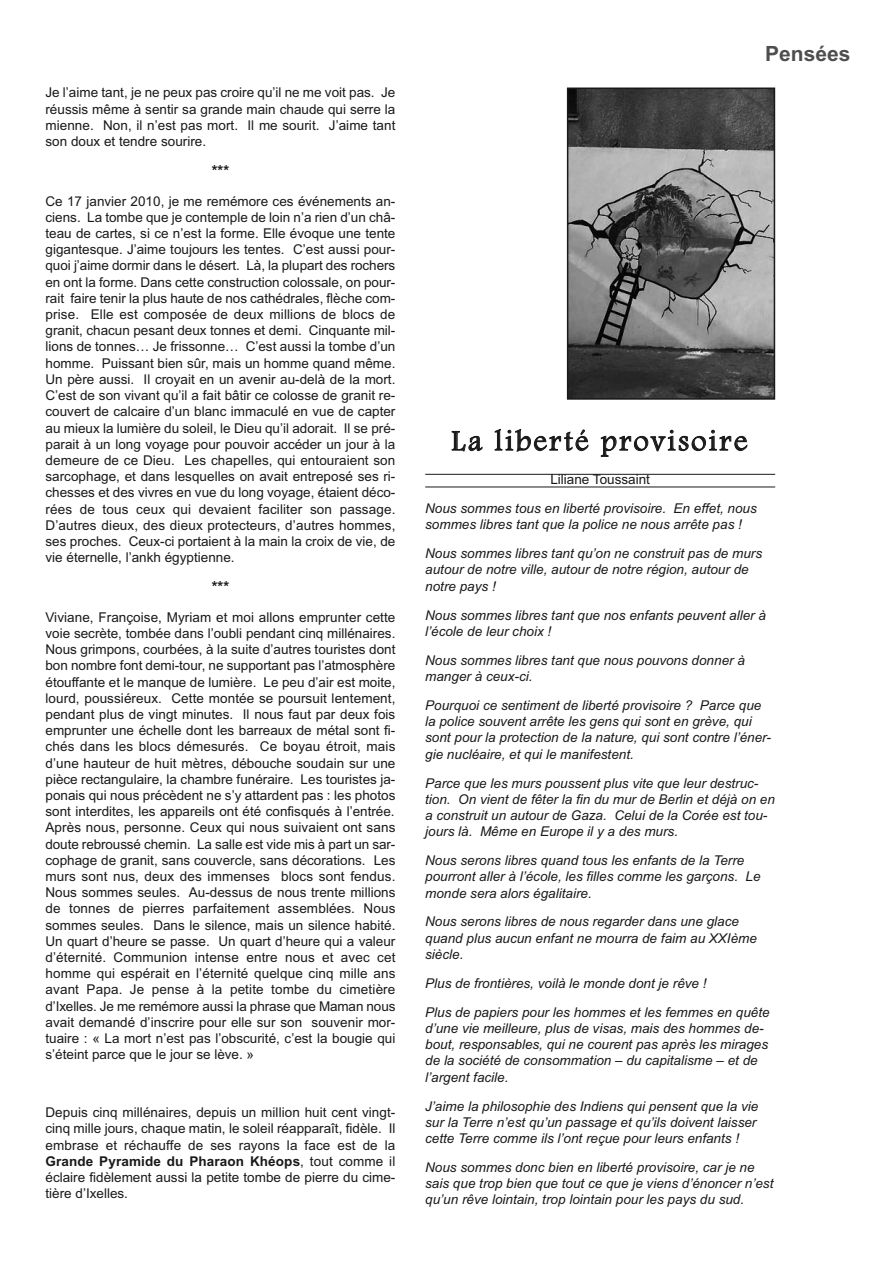
<style>
.page{position:relative;width:893px;height:1263px;background:#fff}
.page>*{position:absolute;margin:0;border:0;box-sizing:border-box;transform-origin:0 0}
.t1{font:30px "Footlight MT Light";letter-spacing:.085em;color:#191919}
.t2{font:700 21px "Arial";color:#4e4e4e}
.t3{font:700 15px "Arial";color:#191919}
.t4{font:13.5px/16.2px "Arial";color:#191919;text-align:justify}
.t5{font:italic 13.5px/16.2px "Arial";color:#191919}
.s1{font-weight:700}
</style>
<div class="page">
<img style="left:570px;top:91px;width:202px;height:306px">
<div style="left:567px;top:88px;width:208px;height:312px;border:2px solid #191919"></div>
<hr style="left:425px;top:474px;width:350px;height:1px;background:#191919">
<hr style="left:425px;top:487px;width:350px;height:1px;background:#191919">
<p class="t4" style="left:45px;top:85px;width:351px">Je l’aime tant, je ne peux pas croire qu’il ne me voit pas. Je réussis même à sentir sa grande main chaude qui serre la mienne. Non, il n’est pas mort. Il me sourit. J’aime tant son doux et tendre sourire.</p>
<p class="t3" style="left:212px;top:162px;width:19px">***</p>
<p class="t4" style="left:45px;top:193px;width:351px">Ce 17 janvier 2010, je me remémore ces événements an&shy;ciens. La tombe que je contemple de loin n’a rien d’un châ&shy;teau de cartes, si ce n’est la forme. Elle évoque une tente gigantesque. J’aime toujours les tentes. C’est aussi pour&shy;quoi j’aime dormir dans le désert. Là, la plupart des rochers en ont la forme. Dans cette construction colossale, on pour&shy;rait faire tenir la plus haute de nos cathédrales, flèche com&shy;prise. Elle est composée de deux millions de blocs de granit, chacun pesant deux tonnes et demi. Cinquante mil&shy;lions de tonnes… Je frissonne… C’est aussi la tombe d’un homme. Puissant bien sûr, mais un homme quand même.<br>Un père aussi. Il croyait en un avenir au-delà de la mort.<br>C’est de son vivant qu’il a fait bâtir ce colosse de granit re&shy;couvert de calcaire d’un blanc immaculé en vue de capter au mieux la lumière du soleil, le Dieu qu’il adorait. Il se pré&shy;parait à un long voyage pour pouvoir accéder un jour à la demeure de ce Dieu. Les chapelles, qui entouraient son sarcophage, et dans lesquelles on avait entreposé ses ri&shy;chesses et des vivres en vue du long voyage, étaient déco&shy;rées de tous ceux qui devaient faciliter son passage.<br>D’autres dieux, des dieux protecteurs, d’autres hommes, ses proches. Ceux-ci portaient à la main la croix de vie, de vie éternelle, l’ankh égyptienne.</p>
<p class="t3" style="left:212px;top:578px;width:19px">***</p>
<p class="t4" style="left:45px;top:609px;width:351px">Viviane, Françoise, Myriam et moi allons emprunter cette voie secrète, tombée dans l’oubli pendant cinq millénaires.<br>Nous grimpons, courbées, à la suite d’autres touristes dont bon nombre font demi-tour, ne supportant pas l’atmosphère étouffante et le manque de lumière. Le peu d’air est moite, lourd, poussiéreux. Cette montée se poursuit lentement, pendant plus de vingt minutes. Il nous faut par deux fois emprunter une échelle dont les barreaux de métal sont fi&shy;chés dans les blocs démesurés. Ce boyau étroit, mais d’une hauteur de huit mètres, débouche soudain sur une pièce rectangulaire, la chambre funéraire. Les touristes ja&shy;ponais qui nous précèdent ne s’y attardent pas : les photos sont interdites, les appareils ont été confisqués à l’entrée.<br>Après nous, personne. Ceux qui nous suivaient ont sans doute rebroussé chemin. La salle est vide mis à part un sar&shy;cophage de granit, sans couvercle, sans décorations. Les murs sont nus, deux des immenses blocs sont fendus.<br>Nous sommes seules. Au-dessus de nous trente millions de tonnes de pierres parfaitement assemblées. Nous sommes seules. Dans le silence, mais un silence habité.<br>Un quart d’heure se passe. Un quart d’heure qui a valeur d’éternité. Communion intense entre nous et avec cet homme qui espérait en l’éternité quelque cinq mille ans avant Papa. Je pense à la petite tombe du cimetière d’Ixelles. Je me remémore aussi la phrase que Maman nous avait demandé d’inscrire pour elle sur son souvenir mor&shy;tuaire : « La mort n’est pas l’obscurité, c’est la bougie qui s’éteint parce que le jour se lève. »</p>
<p class="t4" style="left:45px;top:1104px;width:351px">Depuis cinq millénaires, depuis un million huit cent vingt&shy;cinq mille jours, chaque matin, le soleil réapparaît, fidèle. Il embrase et réchauffe de ses rayons la face est de la <span class="s1">Grande Pyramide du Pharaon Khéops</span>, tout comme il éclaire fidèlement aussi la petite tombe de pierre du cime&shy;tière d’Ixelles.</p>
<h2 class="t2" style="left:765px;top:41px;width:87px">Pensées</h2>
<h1 class="t1" style="left:451px;top:422px;width:298px">La liberté provisoire</h1>
<p class="t4" style="left:550px;top:471px;width:101px">Liliane Toussaint</p>
<p class="t5" style="left:425px;top:500px;width:333px">Nous sommes tous en liberté provisoire. En effet, nous sommes libres tant que la police ne nous arrête pas !</p>
<p class="t5" style="left:425px;top:545px;width:338px">Nous sommes libres tant qu’on ne construit pas de murs autour de notre ville, autour de notre région, autour de notre pays !</p>
<p class="t5" style="left:425px;top:607px;width:342px">Nous sommes libres tant que nos enfants peuvent aller à l’école de leur choix !</p>
<p class="t5" style="left:425px;top:652px;width:321px">Nous sommes libres tant que nous pouvons donner à manger à ceux-ci.</p>
<p class="t5" style="left:425px;top:697px;width:347px">Pourquoi ce sentiment de liberté provisoire ? Parce que la police souvent arrête les gens qui sont en grève, qui sont pour la protection de la nature, qui sont contre l’éner&shy;gie nucléaire, et qui le manifestent.</p>
<p class="t5" style="left:425px;top:775px;width:351px">Parce que les murs poussent plus vite que leur destruc&shy;tion. On vient de fêter la fin du mur de Berlin et déjà on en a construit un autour de Gaza. Celui de la Corée est tou&shy;jours là. Même en Europe il y a des murs.</p>
<p class="t5" style="left:425px;top:852px;width:337px">Nous serons libres quand tous les enfants de la Terre pourront aller à l’école, les filles comme les garçons. Le monde sera alors égalitaire.</p>
<p class="t5" style="left:425px;top:914px;width:333px">Nous serons libres de nous regarder dans une glace quand plus aucun enfant ne mourra de faim au XXIème siècle.</p>
<p class="t5" style="left:425px;top:969px;width:346px;line-height:29px">Plus de frontières, voilà le monde dont je rêve !<br>Plus de papiers pour les hommes et les femmes en quête</p>
<p class="t5" style="left:425px;top:1020px;width:344px">d’une vie meilleure, plus de visas, mais des hommes de&shy;bout, responsables, qui ne courent pas après les mirages de la société de consommation – du capitalisme – et de l’argent facile.</p>
<p class="t5" style="left:425px;top:1098px;width:335px">J’aime la philosophie des Indiens qui pensent que la vie sur la Terre n’est qu’un passage et qu’ils doivent laisser cette Terre comme ils l’ont reçue pour leurs enfants !</p>
<p class="t5" style="left:425px;top:1159px;width:350px">Nous sommes donc bien en liberté provisoire, car je ne sais que trop bien que tout ce que je viens d’énoncer n’est qu’un rêve lointain, trop lointain pour les pays du sud.</p>
</div>
